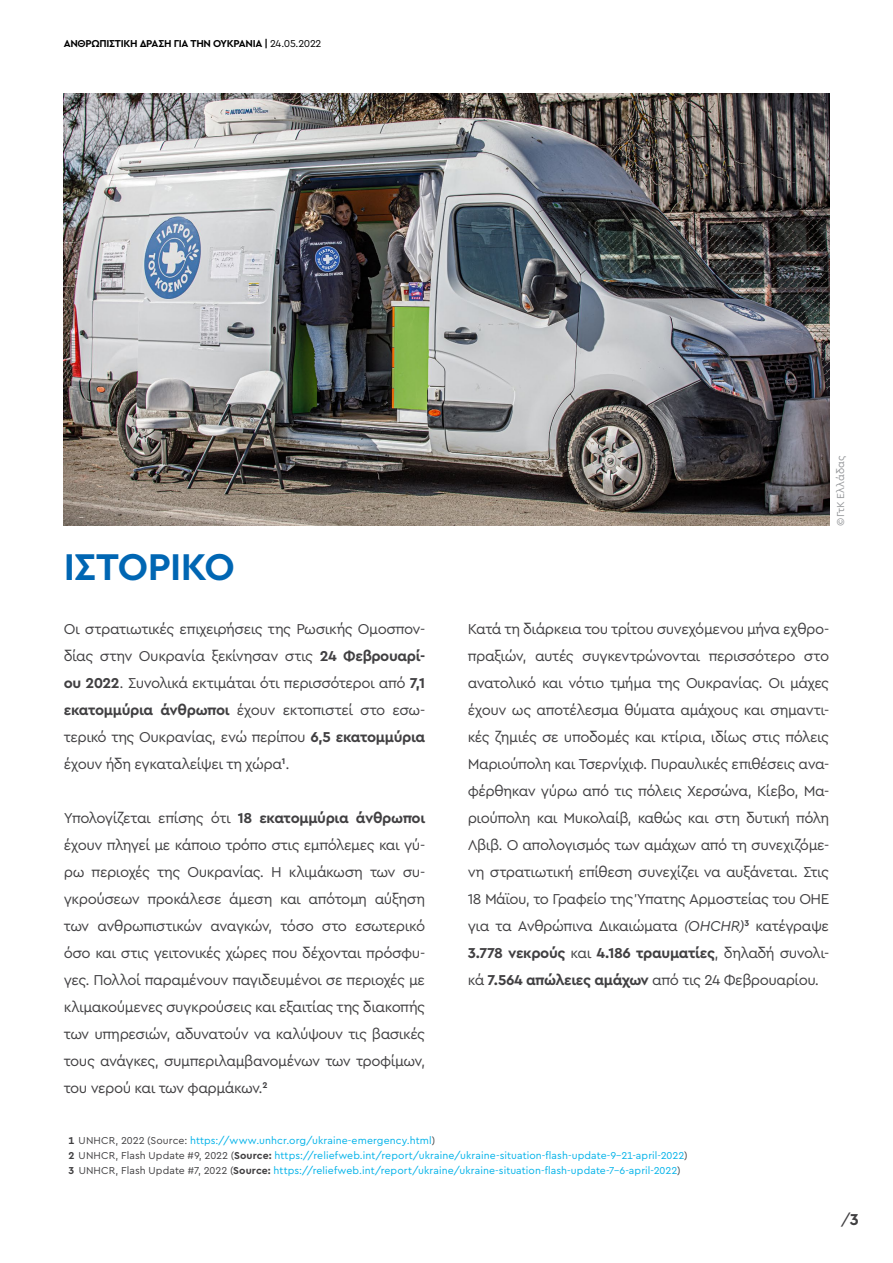
<style>
.page{position:relative;width:893px;height:1263px;background:#fff}
.page>*{position:absolute;margin:0;border:0;box-sizing:border-box;transform-origin:0 0}
.t1{font:700 39px "Cera Pro";letter-spacing:-.02em;color:#0066b3}
.t2{font:16.5px "Cera Pro";color:#414042}
.t3{font:15px/27px "Cera Pro";letter-spacing:-.035em;color:#414042;text-align:justify}
.t4{font:10.5px/15px "Cera Pro";letter-spacing:.01em;color:#00b2e9}
.t5{font:700 10.5px "Cera Pro";letter-spacing:-.03em;color:#000}
.t6{font:10.5px "Cera Pro";color:#939598}
.s1{font-weight:400}
.s2{font-weight:700}
.s3{font-style:italic}
.s4{font-weight:700;color:#414042}
.s5{color:#414042}
</style>
<div class="page">
<img style="left:64px;top:94px;width:765px;height:432px">
<p class="t5" style="left:64px;top:36px;width:259px">ΑΝΘΡΩΠΙΣΤΙΚΗ ΔΡΑΣΗ ΓΙΑ ΤΗΝ ΟΥΚΡΑΝΙΑ | <span class="s1">24.05.2022</span></p>
<h1 class="t1" style="left:64px;top:541px;width:173px">ΙΣΤΟΡΙΚΟ</h1>
<p class="t3" style="left:64px;top:614px;width:363px">Οι στρατιωτικές επιχειρήσεις της Ρωσικής Ομοσπον&shy;δίας στην Ουκρανία ξεκίνησαν στις <span class="s2">24 Φεβρουαρί&shy;ου 2022</span>. Συνολικά εκτιμάται ότι περισσότεροι από <span class="s2">7,1 εκατομμύρια άνθρωποι</span> έχουν εκτοπιστεί στο εσω&shy;τερικό της Ουκρανίας, ενώ περίπου <span class="s2">6,5 εκατομμύρια </span>έχουν ήδη εγκαταλείψει τη χώρα<sup>1</sup>.</p>
<p class="t3" style="left:64px;top:803px;width:363px">Υπολογίζεται επίσης ότι <span class="s2">18 εκατομμύρια άνθρωποι </span>έχουν πληγεί με κάποιο τρόπο στις εμπόλεμες και γύ&shy;ρω περιοχές της Ουκρανίας. Η κλιμάκωση των συ&shy;γκρούσεων προκάλεσε άμεση και απότομη αύξηση των ανθρωπιστικών αναγκών, τόσο στο εσωτερικό όσο και στις γειτονικές χώρες που δέχονται πρόσφυ&shy;γες. Πολλοί παραμένουν παγιδευμένοι σε περιοχές με κλιμακούμενες συγκρούσεις και εξαιτίας της διακοπής των υπηρεσιών, αδυνατούν να καλύψουν τις βασικές τους ανάγκες, συμπεριλαμβανομένων των τροφίμων, του νερού και των φαρμάκων.<sup>2</sup></p>
<p class="t6" style="left:834px;top:526px;width:72px;rotate:-90deg">©ΓτΚ Ελλάδας</p>
<p class="t3" style="left:468px;top:614px;width:363px">Κατά τη διάρκεια του τρίτου συνεχόμενου μήνα εχθρο&shy;πραξιών, αυτές συγκεντρώνονται περισσότερο στο ανατολικό και νότιο τμήμα της Ουκρανίας. Οι μάχες έχουν ως αποτέλεσμα θύματα αμάχους και σημαντι&shy;κές ζημιές σε υποδομές και κτίρια, ιδίως στις πόλεις Μαριούπολη και Τσερνίχιφ. Πυραυλικές επιθέσεις ανα&shy;φέρθηκαν γύρω από τις πόλεις Χερσώνα, Κίεβο, Μα&shy;ριούπολη και Μυκολαίβ, καθώς και στη δυτική πόλη Λβιβ. Ο απολογισμός των αμάχων από τη συνεχιζόμε&shy;νη στρατιωτική επίθεση συνεχίζει να αυξάνεται. Στις 18 Μάϊου, το Γραφείο της Ύπατης Αρμοστείας του ΟΗΕ για τα Ανθρώπινα Δικαιώματα <span class="s3">(OHCHR)</span><sup>3</sup> κατέγραψε <span class="s2">3.778 νεκρούς</span> και <span class="s2">4.186 τραυματίες</span>, δηλαδή συνολι&shy;κά <span class="s2">7.564 απώλειες αμάχων</span> από τις 24 Φεβρουαρίου.</p>
<p class="t4" style="left:69px;top:1132px;width:620px"><span class="s4">1</span> <span class="s5">UNHCR, 2022 (Source:</span> https://www.unhcr.org/ukraine-emergency.html<span class="s5">)<br></span><span class="s4">2</span> <span class="s5">UNHCR, Flash Update #9, 2022 (</span><span class="s4">Source:</span> https://reliefweb.int/report/ukraine/ukraine-situation-flash-update-9-21-april-2022<span class="s5">)<br></span><span class="s4">3</span> <span class="s5">UNHCR, Flash Update #7, 2022 (</span><span class="s4">Source:</span> https://reliefweb.int/report/ukraine/ukraine-situation-flash-update-7-6-april-2022<span class="s5">)</span></p>
<p class="t2" style="left:841px;top:1208px;width:20px">/<span class="s2">3</span></p>
</div>
